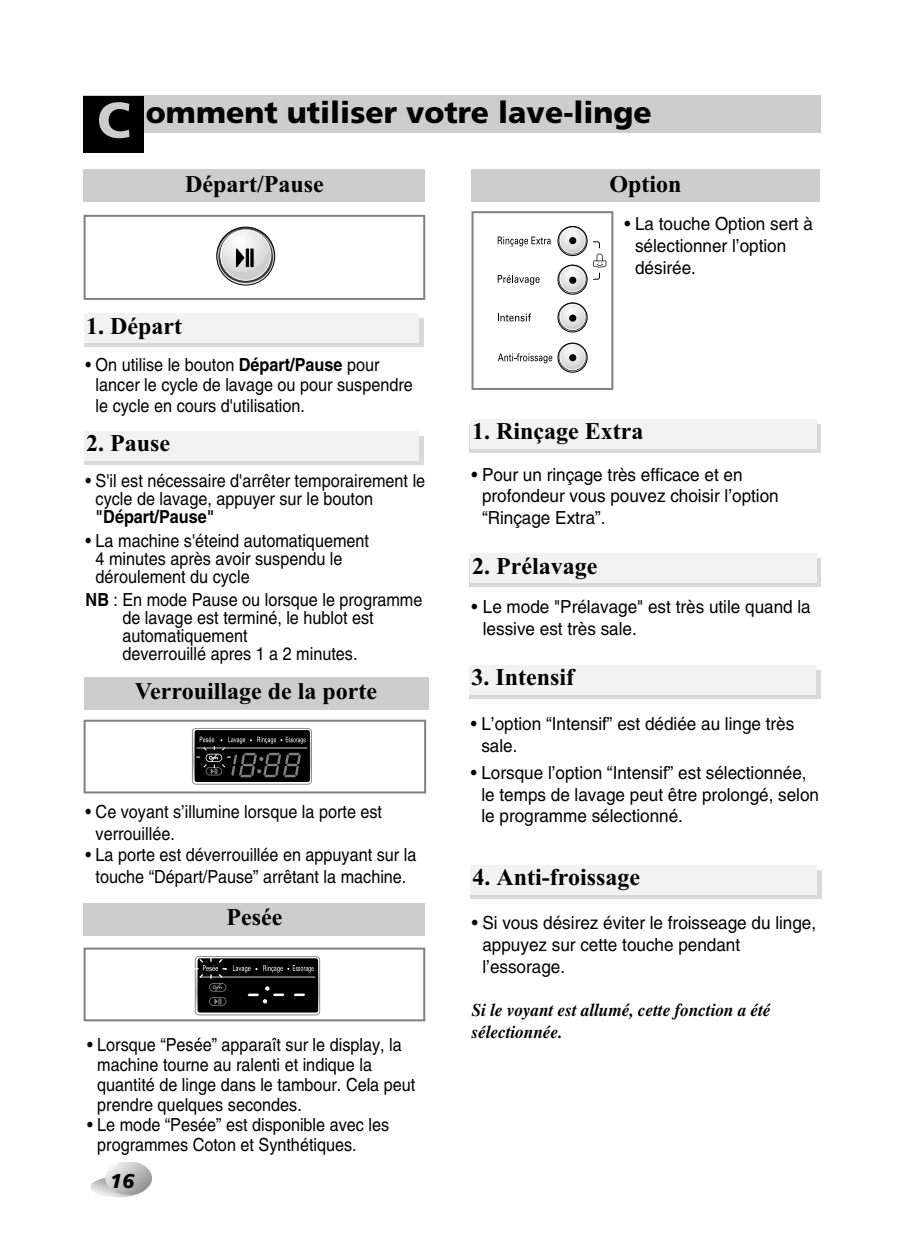
<style>
.page{position:relative;width:908px;height:1248px;background:#fff}
.page>*{position:absolute;margin:0;border:0;box-sizing:border-box;transform-origin:0 0}
.t1{font:900 30px "Frutiger";color:#000}
.t2{font:700 24px "Times New Roman";color:#000}
.t3{font:italic 900 20px "Frutiger";color:#000}
.t4{font:18px/20px "Helvetica";color:#000;scale:.9 1}
.t5{font:18px/21.6px "Helvetica";color:#000;scale:.95 1}
.t6{font:italic 700 18px/21.6px "Times";color:#000;scale:.95 1}
.t7{font:700 18px "Helvetica";color:#000;scale:.9 1}
.s1{font-size:50px;color:#cdcdcd}
.s2{font-weight:700}
</style>
<div class="page">
<svg style="left:90px;top:1162px;width:62px;height:35px"></svg>
<div style="left:84px;top:96px;width:736px;height:37px;background:#cdcdcd"></div>
<div style="left:84px;top:96px;width:60px;height:57px;background:#000"></div>
<div style="left:84px;top:169px;width:341px;height:33px;background:#cdcdcd"></div>
<div style="left:84px;top:215px;width:341px;height:85px;border:2px solid #808080"></div>
<svg style="left:217px;top:227px;width:57px;height:58px"></svg>
<div style="left:84px;top:318px;width:339px;height:29px;background:linear-gradient(to right,#e6e6e6,#e5e5e5)"></div>
<div style="left:84px;top:313px;width:335px;height:29px;background:#f2f2f2"></div>
<div style="left:84px;top:436px;width:339px;height:29px;background:linear-gradient(to right,#e6e6e6,#e5e5e5)"></div>
<div style="left:84px;top:431px;width:335px;height:29px;background:#f2f2f2"></div>
<div style="left:84px;top:677px;width:344px;height:32px;background:#cdcdcd"></div>
<div style="left:84px;top:719px;width:342px;height:74px;border:2px solid #808080"></div>
<div style="left:84px;top:902px;width:341px;height:33px;background:#cdcdcd"></div>
<hr style="left:195px;top:1010px;width:124px;height:4px;background:#707070">
<div style="left:197px;top:958px;width:121px;height:54px;background:#000;border-radius:2px"></div>
<svg style="left:247px;top:986px;width:58px;height:18px"></svg>
<div style="left:195px;top:956px;width:125px;height:59px;border:1px solid #888b8d;border-radius:4px"></div>
<hr style="left:199px;top:976px;width:116px;height:1px;background:#d3d2d5">
<svg style="left:233px;top:965px;width:24px;height:7px"></svg>
<svg style="left:263px;top:965px;width:50px;height:7px"></svg>
<svg style="left:194px;top:956px;width:33px;height:49px"></svg>
<div style="left:84px;top:947px;width:341px;height:74px;border:2px solid #808080"></div>
<div style="left:194px;top:730px;width:116px;height:52px;background:#000;border-radius:2px"></div>
<div style="left:192px;top:728px;width:119px;height:56px;border:1px solid #888b8d;border-radius:4px"></div>
<hr style="left:196px;top:747px;width:111px;height:1px;background:#d3d2d5">
<svg style="left:196px;top:736px;width:109px;height:41px"></svg>
<svg style="left:557px;top:226px;width:49px;height:68px"></svg>
<svg style="left:557px;top:303px;width:30px;height:29px"></svg>
<svg style="left:497px;top:236px;width:53px;height:10px"></svg>
<svg style="left:497px;top:275px;width:42px;height:10px"></svg>
<svg style="left:498px;top:313px;width:32px;height:8px"></svg>
<svg style="left:497px;top:343px;width:90px;height:29px"></svg>
<div style="left:471px;top:211px;width:142px;height:179px;border:2px solid #808080"></div>
<div style="left:471px;top:169px;width:348px;height:33px;background:#cdcdcd"></div>
<div style="left:468px;top:670px;width:352px;height:29px;background:linear-gradient(to right,#e6e6e6,#e5e5e5)"></div>
<div style="left:469px;top:665px;width:346px;height:29px;background:#f2f2f2"></div>
<div style="left:469px;top:558px;width:352px;height:29px;background:linear-gradient(to right,#e6e6e6,#e5e5e5)"></div>
<div style="left:470px;top:553px;width:346px;height:29px;background:#f2f2f2"></div>
<div style="left:469px;top:870px;width:352px;height:28px;background:linear-gradient(to right,#e6e6e6,#e5e5e5)"></div>
<div style="left:470px;top:865px;width:346px;height:29px;background:#f2f2f2"></div>
<div style="left:469px;top:424px;width:352px;height:29px;background:linear-gradient(to right,#e6e6e6,#e5e5e5)"></div>
<div style="left:470px;top:419px;width:346px;height:29px;background:#f2f2f2"></div>
<h1 class="t1" style="left:97px;top:100px;width:556px"><span class="s1">C</span> omment utiliser votre lave-linge</h1>
<h2 class="t2" style="left:185px;top:176px;width:140px">Départ/Pause</h2>
<h2 class="t2" style="left:609px;top:176px;width:74px">Option</h2>
<p class="t5" style="left:634px;top:215px;width:189px;text-indent:-10px">• La touche Option sert à sélectionner l’option désirée.</p>
<h2 class="t2" style="left:86px;top:317px;width:97px">1. Départ</h2>
<p class="t4" style="left:96px;top:357px;width:354px;text-indent:-10px">• On utilise le bouton <span class="s2">Départ/Pause</span> pour lancer le cycle de lavage ou pour suspendre le cycle en cours d'utilisation.</p>
<h2 class="t2" style="left:86px;top:435px;width:85px">2. Pause</h2>
<p class="t4" style="left:96px;top:473px;width:367px;line-height:18px;text-indent:-10px">• S'il est nécessaire d'arrêter temporairement le cycle de lavage, appuyer sur le bouton</p>
<p class="t7" style="left:96px;top:510px;width:134px">"Départ/Pause"</p>
<p class="t4" style="left:96px;top:533px;width:305px;line-height:18px;text-indent:-10px">• La machine s'éteind automatiquement<br>4 minutes après avoir suspendu le déroulement du cycle</p>
<p class="t4" style="left:122px;top:592px;width:335px;line-height:18px;text-indent:-37px"><span class="s2">NB</span> : En mode Pause ou lorsque le programme de lavage est terminé, le hublot est automatiquement<br>deverrouillé apres 1 a 2 minutes.</p>
<h2 class="t2" style="left:135px;top:683px;width:244px">Verrouillage de la porte</h2>
<p class="t4" style="left:96px;top:802px;width:320px;line-height:21.6px;text-indent:-10px">• Ce voyant s’illumine lorsque la porte est verrouillée.</p>
<p class="t4" style="left:86px;top:846px;width:369px;line-height:21.6px;text-align:center">• La porte est déverrouillée en appuyant sur la touche “Départ/Pause” arrêtant la machine.</p>
<h2 class="t2" style="left:226px;top:908px;width:57px">Pesée</h2>
<p class="t4" style="left:97px;top:1036px;width:355px;text-indent:-10px">• Lorsque “Pesée” apparaît sur le display, la machine tourne au ralenti et indique la quantité de linge dans le tambour. Cela peut prendre quelques secondes.</p>
<p class="t4" style="left:97px;top:1116px;width:326px;text-indent:-10px">• Le mode “Pesée” est disponible avec les programmes Coton et Synthétiques.</p>
<p class="t3" style="left:110px;top:1172px;width:26px">16</p>
<h2 class="t2" style="left:472px;top:423px;width:173px">1. Rinçage Extra</h2>
<p class="t5" style="left:482px;top:465px;width:314px;text-indent:-10px">• Pour un rinçage très efficace et en profondeur vous pouvez choisir l’option “Rinçage Extra”.</p>
<h2 class="t2" style="left:472px;top:557px;width:127px">2. Prélavage</h2>
<p class="t5" style="left:482px;top:597px;width:346px;text-indent:-11px">• Le mode "Prélavage" est très utile quand la lessive est très sale.</p>
<h2 class="t2" style="left:471px;top:669px;width:104px">3. Intensif</h2>
<p class="t5" style="left:481px;top:714px;width:331px;text-indent:-10px">• L’option “Intensif” est dédiée au linge très sale.</p>
<p class="t5" style="left:481px;top:763px;width:357px;text-indent:-10px">• Lorsque l’option “Intensif” est sélectionnée, le temps de lavage peut être prolongé, selon le programme sélectionné.</p>
<h2 class="t2" style="left:472px;top:869px;width:169px">4. Anti-froissage</h2>
<p class="t5" style="left:482px;top:913px;width:353px;text-indent:-10px">• Si vous désirez éviter le froisseage du linge, appuyez sur cette touche pendant l’essorage.</p>
<p class="t6" style="left:471px;top:1000px;width:316px">Si le voyant est allumé, cette fonction a été sélectionnée.</p>
</div>
